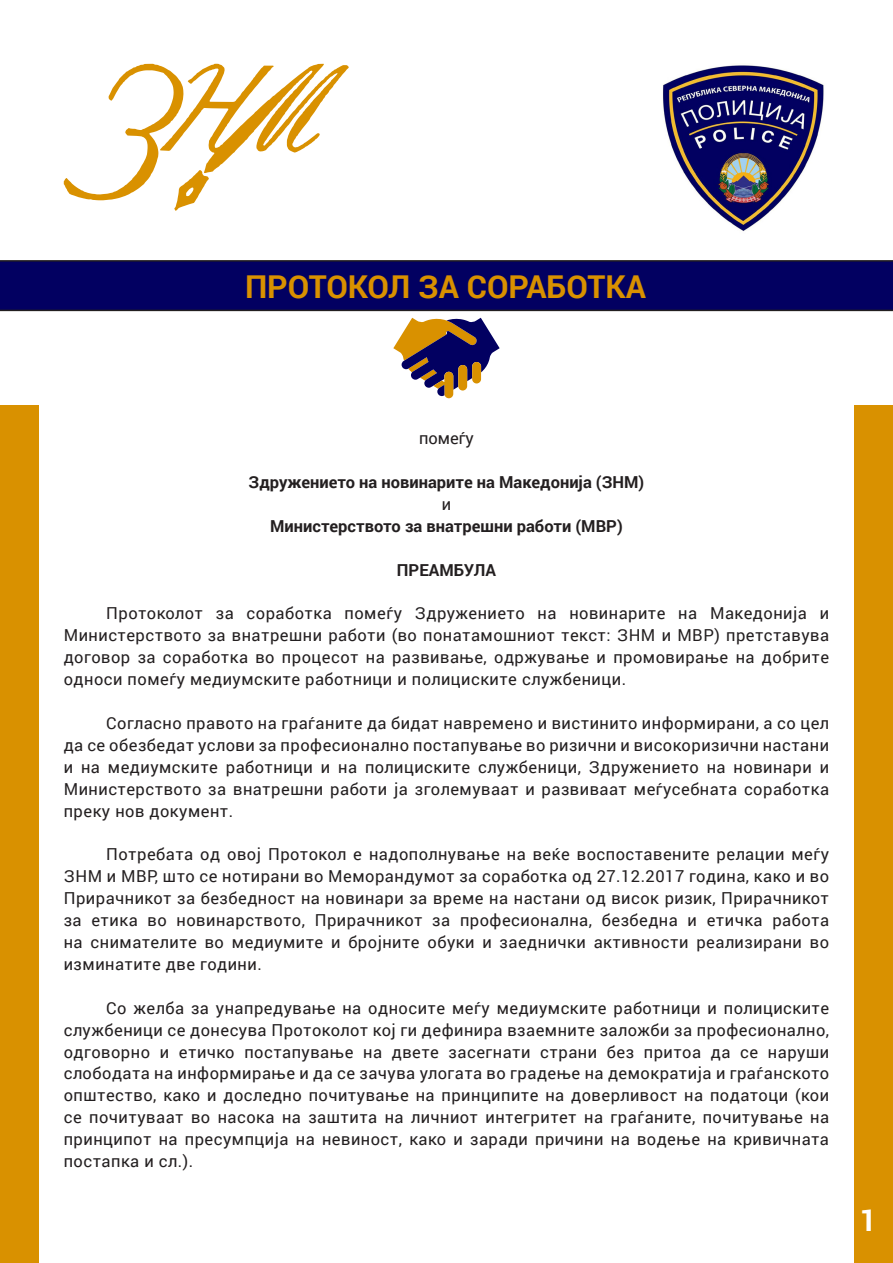
<style>
.page{position:relative;width:893px;height:1263px;background:#fff}
.page>*{position:absolute;margin:0;border:0;box-sizing:border-box;transform-origin:0 0}
.t1{font:700 31.5px "Roboto";color:#d99100}
.t2{font:700 30px "Roboto";color:#fff}
.t3{font:16.5px/21.9px "Roboto";letter-spacing:.03em;color:#231f20;text-align:justify}
.t4{font:700 16.5px "Roboto";color:#231f20}
</style>
<div class="page">
<svg style="left:393px;top:318px;width:107px;height:80px"></svg>
<svg style="left:64px;top:64px;width:285px;height:147px"></svg>
<img style="left:663px;top:65px;width:161px;height:166px">
<svg style="left:0;top:260px;width:893px;height:51px;background:#04025d"></svg>
<div style="left:0;top:405px;width:38px;height:858px;background:#d99100"></div>
<div style="left:855px;top:405px;width:38px;height:858px;background:#d99100"></div>
<p class="t1" style="left:245px;top:264px;width:402px">ПРОТОКОЛ ЗА СОРАБОТКА</p>
<p class="t3" style="left:419px;top:427px;width:56px">помеѓу</p>
<p class="t4" style="left:249px;top:470px;width:397px">Здружението на новинарите на Македонија (ЗНМ)</p>
<p class="t3" style="left:442px;top:492px;width:11px">и</p>
<p class="t4" style="left:270px;top:514px;width:354px">Министерството за внатрешни работи (МВР)</p>
<p class="t4" style="left:397px;top:558px;width:101px">ПРЕАМБУЛА</p>
<p class="t3" style="left:64px;top:602px;width:767px;text-indent:43px">Протоколот за соработка помеѓу Здружението на новинарите на Македонија и Министерството за внатрешни работи (во понатамошниот текст: ЗНМ и МВР) претставува договор за соработка во процесот на развивање, одржување и промовирање на добрите односи помеѓу медиумските работници и полициските службеници.</p>
<p class="t3" style="left:64px;top:711px;width:767px;text-indent:43px">Согласно правото на граѓаните да бидат навремено и вистинито информирани, а со цел да се обезбедат услови за професионално постапување во ризични и високоризични настани и на медиумските работници и на полициските службеници, Здружението на новинари и Министерството за внатрешни работи ја зголемуваат и развиваат меѓусебната соработка преку нов документ.</p>
<p class="t3" style="left:64px;top:843px;width:767px;text-indent:43px">Потребата од овој Протокол е надополнување на веќе воспоставените релации меѓу ЗНМ и МВР, што се нотирани во Меморандумот за соработка од 27.12.2017 година, како и во Прирачникот за безбедност на новинари за време на настани од висок ризик, Прирачникот за етика во новинарството, Прирачникот за професионална, безбедна и етичка работа на снимателите во медиумите и бројните обуки и заеднички активности реализирани во изминатите две години.</p>
<p class="t3" style="left:64px;top:996px;width:767px;text-indent:43px">Со желба за унапредување на односите меѓу медиумските работници и полициските службеници се донесува Протоколот кој ги дефинира взаемните заложби за професионално, одговорно и етичко постапување на двете засегнати страни без притоа да се наруши слободата на информирање и да се зачува улогата во градење на демократија и граѓанското општество, како и доследно почитување на принципите на доверливост на податоци (кои се почитуваат во насока на заштита на личниот интегритет на граѓаните, почитување на принципот на пресумпција на невиност, како и заради причини на водење на кривичната постапка и сл.).</p>
<p class="t2" style="left:860px;top:1199px;width:19px">1</p>
</div>
